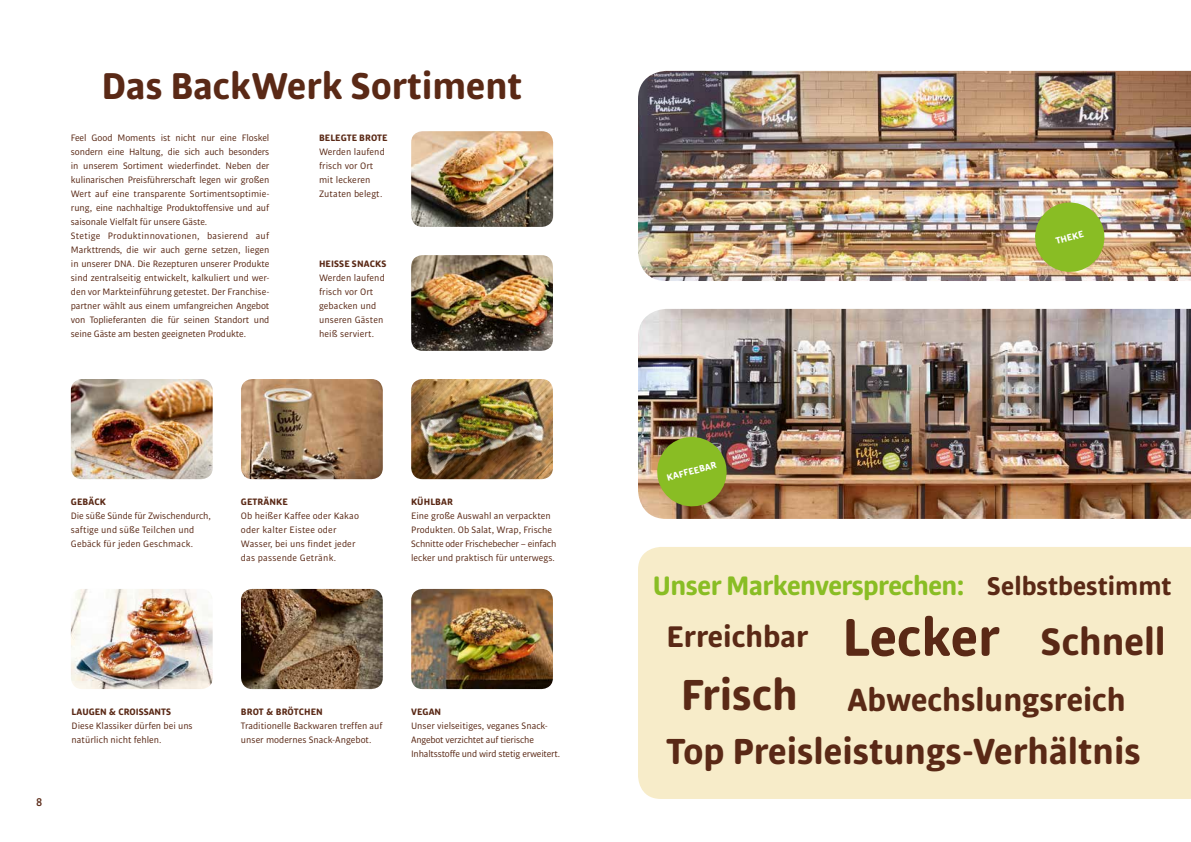
<style>
.page{position:relative;width:1191px;height:842px;background:#fff}
.page>*{position:absolute;margin:0;border:0;box-sizing:border-box;transform-origin:0 0}
.t1{font:700 46.5px "Bulo Rounded";color:#5a2916}
.t2{font:700 40.9px "Bulo Rounded";color:#5a2916}
.t3{font:700 40px "Bulo Rounded";color:#5a2916}
.t4{font:700 38.8px "Bulo Rounded";color:#5a2916}
.t5{font:700 34.3px "Bulo Rounded";color:#5a2916}
.t6{font:700 31.9px "Bulo Rounded";color:#5a2916}
.t7{font:700 28.7px "Bulo Rounded";letter-spacing:-.02em;color:#89bd24}
.t8{font:700 27.4px "Bulo Rounded";color:#5a2916}
.t9{font:500 12px "Bulo Rounded";color:#5a2916}
.t10{font:10px/14px "Bulo Rounded";color:#5a2916}
.t11{font:10px/14px "Bulo Rounded";letter-spacing:-.02em;color:#5a2916}
.t12{font:700 10px "Bulo Rounded";letter-spacing:.01em;color:#5a2916}
.t13{font:700 10px "Bulo Rounded";color:#fff}
.s1{font-size:56.8px}
</style>
<div class="page">
<div style="left:638px;top:547px;width:553px;height:252px;background:#f7ecc9"></div>
<img style="left:638px;top:309px;width:553px;height:210px">
<img style="left:653px;top:433px;width:77px;height:77px">
<img style="left:638px;top:71px;width:553px;height:210px">
<img style="left:1031px;top:199px;width:77px;height:77px">
<img style="left:411px;top:131px;width:142px;height:96px">
<img style="left:411px;top:255px;width:142px;height:96px">
<img style="left:71px;top:379px;width:142px;height:100px">
<img style="left:241px;top:379px;width:142px;height:100px">
<img style="left:411px;top:379px;width:142px;height:100px">
<img style="left:71px;top:589px;width:142px;height:100px">
<img style="left:241px;top:589px;width:142px;height:100px">
<img style="left:411px;top:589px;width:142px;height:100px">
<h3 class="t3" style="left:101px;top:60px;width:422px">Das BackWerk Sortiment</h3>
<p class="t10" style="left:71px;top:131px;width:200px">Feel Good Moments ist nicht nur eine Floskel sondern eine Haltung, die sich auch besonders in unserem Sortiment wiederfindet. Neben der kulinarischen Preisführerschaft legen wir großen Wert auf eine transparente Sortimentsoptimie&shy;rung, eine nachhaltige Produktoffensive und auf saisonale Vielfalt für unsere Gäste.<br>Stetige Produktinnovationen, basierend auf Markttrends, die wir auch gerne setzen, liegen in unserer DNA. Die Rezepturen unserer Produkte sind zentralseitig entwickelt, kalkuliert und wer&shy;den vor Markteinführung getestet. Der Franchise&shy;partner wählt aus einem umfangreichen Angebot von Toplieferanten die für seinen Standort und seine Gäste am besten geeigneten Produkte.</p>
<p class="t12" style="left:319px;top:131px;width:70px">BELEGTE BROTE</p>
<p class="t10" style="left:319px;top:145px;width:67px">Werden laufend frisch vor Ort mit leckeren<br>Zutaten belegt.</p>
<p class="t12" style="left:319px;top:257px;width:69px">HEISSE SNACKS</p>
<p class="t10" style="left:319px;top:271px;width:67px">Werden laufend frisch vor Ort gebacken und unseren Gästen heiß serviert.</p>
<p class="t12" style="left:71px;top:495px;width:36px">GEBÄCK</p>
<p class="t10" style="left:71px;top:509px;width:141px">Die süße Sünde für Zwischendurch, saftige und süße Teilchen und<br>Gebäck für jeden Geschmack.</p>
<p class="t12" style="left:241px;top:495px;width:48px">GETRÄNKE</p>
<p class="t10" style="left:241px;top:509px;width:120px">Ob heißer Kaffee oder Kakao oder kalter Eistee oder<br>Wasser, bei uns findet jeder das passende Getränk.</p>
<p class="t12" style="left:411px;top:495px;width:43px">KÜHLBAR</p>
<p class="t10" style="left:411px;top:509px;width:147px">Eine große Auswahl an verpackten Produkten. Ob Salat, Wrap, Frische Schnitte oder Frischebecher – einfach lecker und praktisch für unterwegs.</p>
<p class="t9" style="left:36px;top:795px;width:8px">8</p>
<p class="t12" style="left:72px;top:705px;width:101px">LAUGEN &amp; CROISSANTS</p>
<p class="t10" style="left:72px;top:719px;width:123px">Diese Klassiker dürfen bei uns natürlich nicht fehlen.</p>
<p class="t12" style="left:241px;top:705px;width:83px">BROT &amp; BRÖTCHEN</p>
<p class="t10" style="left:241px;top:719px;width:143px">Traditionelle Backwaren treffen auf unser modernes Snack-Angebot.</p>
<p class="t12" style="left:411px;top:705px;width:32px">VEGAN</p>
<p class="t11" style="left:411px;top:719px;width:151px">Unser vielseitiges, veganes Snack-<br>Angebot verzichtet auf tierische<br>Inhaltsstoffe und wird stetig erweitert.</p>
<p class="t13" style="left:1054px;top:235px;width:30px;rotate:-15deg">THEKE</p>
<p class="t13" style="left:665px;top:471px;width:52px;rotate:-15deg">KAFFEEBAR</p>
<h3 class="t7" style="left:653px;top:567px;width:313px">Unser Markenversprechen:</h3>
<h3 class="t8" style="left:987px;top:568px;width:186px">Selbstbestimmt</h3>
<h3 class="t6" style="left:666px;top:616px;width:335px">Erreichbar <span class="s1">Lecker</span></h3>
<h2 class="t2" style="left:1040px;top:615px;width:126px">Schnell</h2>
<h1 class="t1" style="left:681px;top:665px;width:119px">Frisch</h1>
<h3 class="t5" style="left:847px;top:678px;width:280px">Abwechslungsreich</h3>
<h3 class="t4" style="left:666px;top:726px;width:475px">Top Preisleistungs-Verhältnis</h3>
</div>
